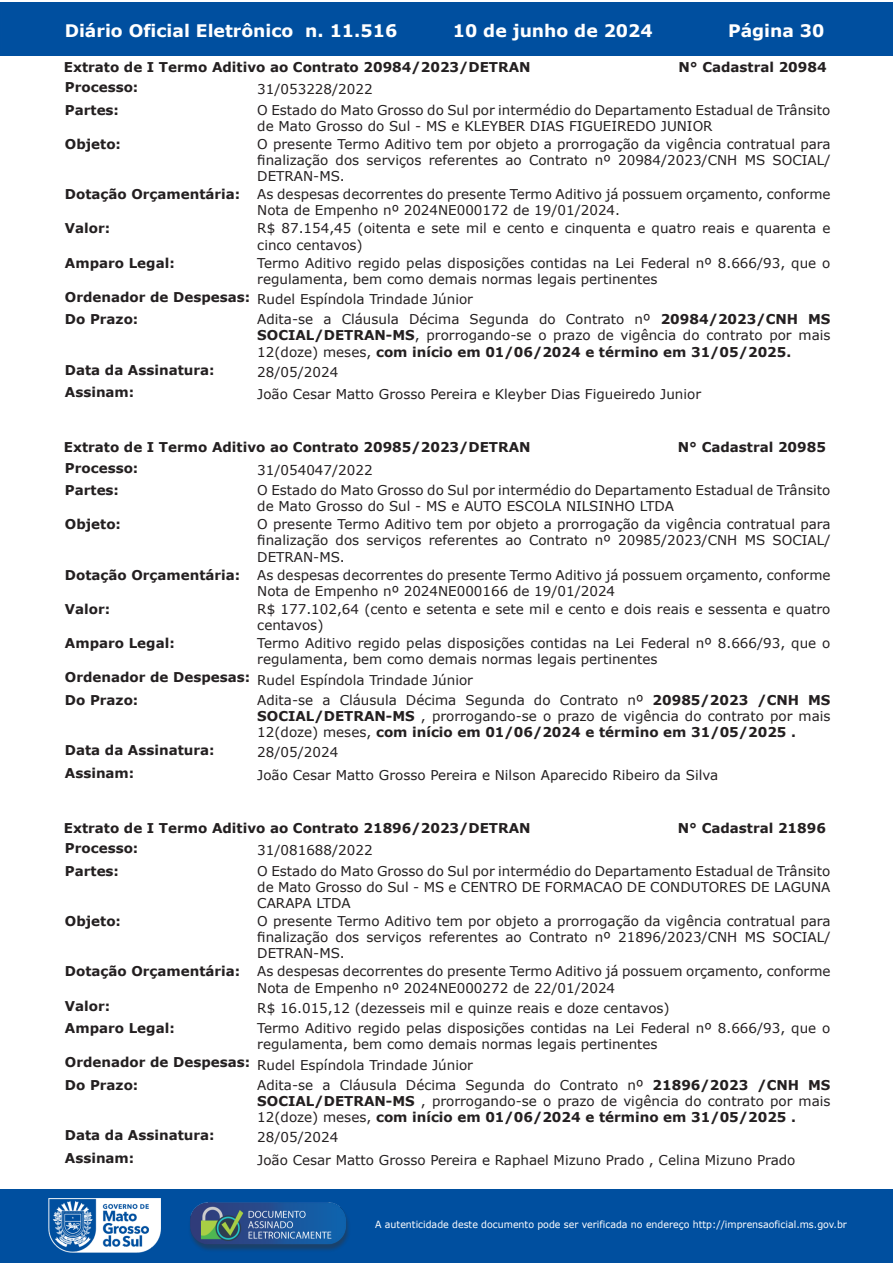
<style>
.page{position:relative;width:893px;height:1263px;background:#fff}
.page>*{position:absolute;margin:0;border:0;box-sizing:border-box;transform-origin:0 0}
.t1{font:700 17.25px "Verdana";color:#fff}
.t2{font:13.5px/16.2px "Verdana";color:#231f20}
.t3{font:700 13.5px/20.2px "Verdana";color:#231f20}
.t4{font:9.9px "Verdana";color:#fff;scale:.95 1}
.s1{font-weight:400}
.s2{font-weight:700}
</style>
<div class="page">
<div style="left:0;top:2px;width:893px;height:53px;background:#004f9f"></div>
<div style="left:1px;top:1189px;width:892px;height:74px;background:#004f9f"></div>
<img style="left:49px;top:1198px;width:111px;height:54px">
<img style="left:185px;top:1201px;width:168px;height:54px">
<p class="t1" style="left:65px;top:18px;width:334px">Diário Oficial Eletrônico n. 11.516</p>
<p class="t1" style="left:453px;top:18px;width:201px">10 de junho de 2024</p>
<p class="t1" style="left:728px;top:18px;width:98px">Página 30</p>
<p class="t3" style="left:64px;top:57px;width:468px">Extrato de I Termo Aditivo ao Contrato 20984/2023/DETRAN</p>
<p class="t3" style="left:678px;top:57px;width:150px">N° Cadastral 20984</p>
<p class="t3" style="left:65px;top:77px;width:75px">Processo:</p>
<p class="t2" style="left:257px;top:81px;width:117px">31/053228/2022</p>
<p class="t3" style="left:65px;top:99px;width:56px">Partes:</p>
<p class="t2" style="left:257px;top:101px;width:575px">O Estado do Mato Grosso do Sul por intermédio do Departamento Estadual de Trânsito de Mato Grosso do Sul - MS e KLEYBER DIAS FIGUEIREDO JUNIOR</p>
<p class="t3" style="left:65px;top:133px;width:58px">Objeto:</p>
<p class="t2" style="left:257px;top:136px;width:575px;text-align:justify">O presente Termo Aditivo tem por objeto a prorrogação da vigência contratual para finalização dos serviços referentes ao Contrato nº 20984/2023/CNH MS SOCIAL/ DETRAN-MS.</p>
<p class="t3" style="left:65px;top:184px;width:177px">Dotação Orçamentária:</p>
<p class="t2" style="left:257px;top:186px;width:575px">As despesas decorrentes do presente Termo Aditivo já possuem orçamento, conforme<br>Nota de Empenho nº 2024NE000172 de 19/01/2024.</p>
<p class="t3" style="left:65px;top:218px;width:47px">Valor:</p>
<p class="t2" style="left:257px;top:220px;width:575px">R$ 87.154,45 (oitenta e sete mil e cento e cinquenta e quatro reais e quarenta e cinco centavos)</p>
<p class="t3" style="left:65px;top:252px;width:111px">Amparo Legal:</p>
<p class="t2" style="left:257px;top:254px;width:575px">Termo Aditivo regido pelas disposições contidas na Lei Federal nº 8.666/93, que o regulamenta, bem como demais normas legais pertinentes</p>
<p class="t3" style="left:65px;top:289px;width:410px">Ordenador de Despesas: <span class="s1">Rudel Espíndola Trindade Júnior<br></span>Do Prazo:</p>
<p class="t2" style="left:257px;top:311px;width:575px;text-align:justify">Adita-se a Cláusula Décima Segunda do Contrato nº <span class="s2">20984/2023/CNH MS SOCIAL/DETRAN-MS</span>, prorrogando-se o prazo de vigência do contrato por mais 12(doze) meses, <span class="s2">com início em 01/06/2024 e término em 31/05/2025.</span></p>
<p class="t3" style="left:65px;top:359px;width:151px">Data da Assinatura:</p>
<p class="t2" style="left:257px;top:364px;width:82px">28/05/2024</p>
<p class="t3" style="left:65px;top:382px;width:71px">Assinam:</p>
<p class="t2" style="left:257px;top:386px;width:445px">João Cesar Matto Grosso Pereira e Kleyber Dias Figueiredo Junior</p>
<p class="t3" style="left:64px;top:437px;width:468px">Extrato de I Termo Aditivo ao Contrato 20985/2023/DETRAN</p>
<p class="t3" style="left:678px;top:437px;width:150px">N° Cadastral 20985</p>
<p class="t3" style="left:65px;top:457px;width:75px">Processo:</p>
<p class="t2" style="left:257px;top:462px;width:117px">31/054047/2022</p>
<p class="t3" style="left:65px;top:480px;width:56px">Partes:</p>
<p class="t2" style="left:257px;top:482px;width:575px">O Estado do Mato Grosso do Sul por intermédio do Departamento Estadual de Trânsito de Mato Grosso do Sul - MS e AUTO ESCOLA NILSINHO LTDA</p>
<p class="t3" style="left:65px;top:514px;width:58px">Objeto:</p>
<p class="t2" style="left:257px;top:516px;width:575px;text-align:justify">O presente Termo Aditivo tem por objeto a prorrogação da vigência contratual para finalização dos serviços referentes ao Contrato nº 20985/2023/CNH MS SOCIAL/ DETRAN-MS.</p>
<p class="t3" style="left:65px;top:564px;width:177px">Dotação Orçamentária:</p>
<p class="t2" style="left:257px;top:566px;width:575px">As despesas decorrentes do presente Termo Aditivo já possuem orçamento, conforme<br>Nota de Empenho nº 2024NE000166 de 19/01/2024</p>
<p class="t3" style="left:65px;top:598px;width:47px">Valor:</p>
<p class="t2" style="left:257px;top:601px;width:575px">R$ 177.102,64 (cento e setenta e sete mil e cento e dois reais e sessenta e quatro centavos)</p>
<p class="t3" style="left:65px;top:633px;width:111px">Amparo Legal:</p>
<p class="t2" style="left:257px;top:635px;width:575px">Termo Aditivo regido pelas disposições contidas na Lei Federal nº 8.666/93, que o regulamenta, bem como demais normas legais pertinentes</p>
<p class="t3" style="left:65px;top:669px;width:410px">Ordenador de Despesas: <span class="s1">Rudel Espíndola Trindade Júnior<br></span>Do Prazo:</p>
<p class="t2" style="left:257px;top:691px;width:575px;text-align:justify">Adita-se a Cláusula Décima Segunda do Contrato nº <span class="s2">20985/2023 /CNH MS SOCIAL/DETRAN-MS</span> , prorrogando-se o prazo de vigência do contrato por mais 12(doze) meses, <span class="s2">com início em 01/06/2024 e término em 31/05/2025 .</span></p>
<p class="t3" style="left:65px;top:740px;width:151px">Data da Assinatura:</p>
<p class="t2" style="left:257px;top:744px;width:82px">28/05/2024</p>
<p class="t3" style="left:65px;top:762px;width:71px">Assinam:</p>
<p class="t2" style="left:257px;top:767px;width:462px">João Cesar Matto Grosso Pereira e Nilson Aparecido Ribeiro da Silva</p>
<p class="t3" style="left:64px;top:818px;width:468px">Extrato de I Termo Aditivo ao Contrato 21896/2023/DETRAN</p>
<p class="t3" style="left:678px;top:818px;width:150px">N° Cadastral 21896</p>
<p class="t3" style="left:65px;top:838px;width:75px">Processo:</p>
<p class="t2" style="left:257px;top:842px;width:117px">31/081688/2022</p>
<p class="t3" style="left:65px;top:860px;width:56px">Partes:</p>
<p class="t2" style="left:257px;top:862px;width:575px;text-align:justify">O Estado do Mato Grosso do Sul por intermédio do Departamento Estadual de Trânsito de Mato Grosso do Sul - MS e CENTRO DE FORMACAO DE CONDUTORES DE LAGUNA CARAPA LTDA</p>
<p class="t3" style="left:65px;top:911px;width:58px">Objeto:</p>
<p class="t2" style="left:257px;top:913px;width:575px;text-align:justify">O presente Termo Aditivo tem por objeto a prorrogação da vigência contratual para finalização dos serviços referentes ao Contrato nº 21896/2023/CNH MS SOCIAL/ DETRAN-MS.</p>
<p class="t3" style="left:65px;top:961px;width:177px">Dotação Orçamentária:</p>
<p class="t2" style="left:257px;top:963px;width:575px">As despesas decorrentes do presente Termo Aditivo já possuem orçamento, conforme<br>Nota de Empenho nº 2024NE000272 de 22/01/2024</p>
<p class="t3" style="left:65px;top:995px;width:47px">Valor:</p>
<p class="t2" style="left:257px;top:1000px;width:414px">R$ 16.015,12 (dezesseis mil e quinze reais e doze centavos)</p>
<p class="t3" style="left:65px;top:1018px;width:111px">Amparo Legal:</p>
<p class="t2" style="left:257px;top:1020px;width:575px">Termo Aditivo regido pelas disposições contidas na Lei Federal nº 8.666/93, que o regulamenta, bem como demais normas legais pertinentes</p>
<p class="t3" style="left:65px;top:1054px;width:410px">Ordenador de Despesas: <span class="s1">Rudel Espíndola Trindade Júnior<br></span>Do Prazo:</p>
<p class="t2" style="left:257px;top:1076px;width:575px;text-align:justify">Adita-se a Cláusula Décima Segunda do Contrato nº <span class="s2">21896/2023 /CNH MS SOCIAL/DETRAN-MS</span> , prorrogando-se o prazo de vigência do contrato por mais 12(doze) meses, <span class="s2">com início em 01/06/2024 e término em 31/05/2025 .</span></p>
<p class="t3" style="left:65px;top:1125px;width:151px">Data da Assinatura:</p>
<p class="t2" style="left:257px;top:1129px;width:82px">28/05/2024</p>
<p class="t3" style="left:65px;top:1147px;width:71px">Assinam:</p>
<p class="t2" style="left:257px;top:1152px;width:540px">João Cesar Matto Grosso Pereira e Raphael Mizuno Prado , Celina Mizuno Prado</p>
<p class="t4" style="left:375px;top:1218px;width:498px">A autenticidade deste documento pode ser verificada no endereço http://imprensaoficial.ms.gov.br</p>
</div>
